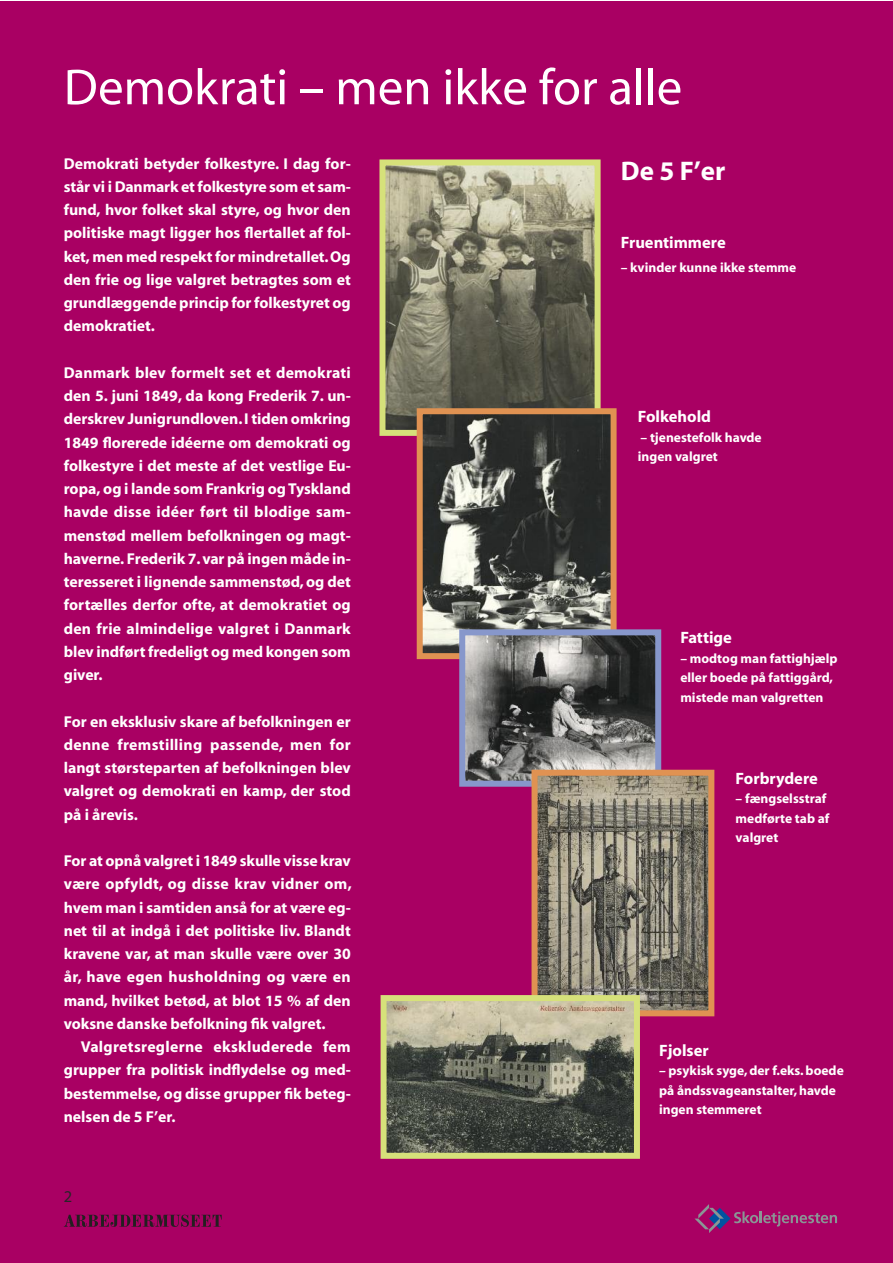
<style>
.page{position:relative;width:893px;height:1263px;background:#fff}
.page>*{position:absolute;margin:0;border:0;box-sizing:border-box;transform-origin:0 0}
.t1{font:51px "Myriad";color:#fff}
.t2{font:700 27px "Myriad";color:#fff}
.t3{font:700 16.5px "Myriad";color:#fff}
.t4{font:16.5px "Myriad";color:#272627}
.t5{font:700 15.75px/23.2px "Myriad";color:#fff;text-align:justify}
.t6{font:700 13.5px/19.5px "Myriad";color:#fff}
</style>
<div class="page">
<div style="left:0;top:1px;width:892px;height:1262px;background:#a90063"></div>
<img style="left:386px;top:166px;width:208px;height:263px">
<div style="left:379px;top:159px;width:222px;height:277px;border:6px solid #d6e17a"></div>
<img style="left:424px;top:415px;width:186px;height:237px">
<div style="left:417px;top:408px;width:200px;height:251px;border:6px solid #e09252"></div>
<img style="left:466px;top:636px;width:188px;height:144px">
<div style="left:459px;top:629px;width:202px;height:158px;border:6px solid #8797cb"></div>
<img style="left:538px;top:777px;width:169px;height:232px">
<div style="left:531px;top:770px;width:183px;height:246px;border:6px solid #e09252"></div>
<img style="left:388px;top:1002px;width:245px;height:150px">
<div style="left:381px;top:995px;width:259px;height:164px;border:6px solid #d6e17a"></div>
<svg style="left:64px;top:1214px;width:158px;height:13px"></svg>
<svg style="left:694px;top:1204px;width:143px;height:29px"></svg>
<h1 class="t1" style="left:64px;top:62px;width:620px">Demokrati – men ikke for alle</h1>
<p class="t5" style="left:64px;top:152px;width:289px">Demokrati betyder folkestyre. I dag for&shy;står vi i Danmark et folkestyre som et sam&shy;fund, hvor folket skal styre, og hvor den politiske magt ligger hos flertallet af fol&shy;ket, men med respekt for mindretallet.Og den frie og lige valgret betragtes som et grundlæggende princip for folkestyret og demokratiet.</p>
<p class="t5" style="left:64px;top:361px;width:289px">Danmark blev formelt set et demokrati den 5. juni 1849, da kong Frederik 7. un&shy;derskrev Junigrundloven.I tiden omkring 1849 florerede idéerne om demokrati og folkestyre i det meste af det vestlige Eu&shy;ropa, og i lande som Frankrig ogTyskland havde disse idéer ført til blodige sam&shy;menstød mellem befolkningen og magt&shy;haverne. Frederik 7.var på ingen måde in&shy;teresseret i lignende sammenstød,og det fortælles derfor ofte, at demokratiet og den frie almindelige valgret i Danmark blev indført fredeligt og med kongen som giver.</p>
<p class="t5" style="left:64px;top:710px;width:289px">For en eksklusiv skare af befolkningen er denne fremstilling passende, men for langt størsteparten af befolkningen blev valgret og demokrati en kamp, der stod på i årevis.</p>
<p class="t5" style="left:64px;top:850px;width:289px">For at opnå valgret i 1849 skulle visse krav være opfyldt, og disse krav vidner om, hvem man i samtiden anså for at være eg&shy;net til at indgå i det politiske liv. Blandt kravene var, at man skulle være over 30 år, have egen husholdning og være en mand, hvilket betød, at blot 15 % af den voksne danske befolkning fik valgret.</p>
<p class="t5" style="left:64px;top:1036px;width:289px;text-indent:17px">Valgretsreglerne ekskluderede fem grupper fra politisk indflydelse og med&shy;bestemmelse, og disse grupper fik beteg&shy;nelsen de 5 F’er.</p>
<p class="t4" style="left:64px;top:1189px;width:10px">2</p>
<h2 class="t2" style="left:621px;top:157px;width:106px">De 5 F’er</h2>
<p class="t3" style="left:621px;top:234px;width:106px">Fruentimmere</p>
<p class="t6" style="left:621px;top:258px;width:177px">– kvinder kunne ikke stemme</p>
<p class="t3" style="left:638px;top:408px;width:75px">Folkehold</p>
<p class="t6" style="left:638px;top:428px;width:125px">– tjenestefolk havde ingen valgret</p>
<p class="t3" style="left:680px;top:629px;width:53px">Fattige</p>
<p class="t6" style="left:680px;top:649px;width:159px">– modtog man fattighjælp eller boede på fattiggård, mistede man valgretten</p>
<p class="t3" style="left:736px;top:769px;width:84px">Forbrydere</p>
<p class="t6" style="left:736px;top:789px;width:95px">– fængselsstraf medførte tab af valgret</p>
<p class="t3" style="left:659px;top:1042px;width:51px">Fjolser</p>
<p class="t6" style="left:659px;top:1061px;width:186px">– psykisk syge,der f.eks.boede på åndssvageanstalter,havde ingen stemmeret</p>
</div>
